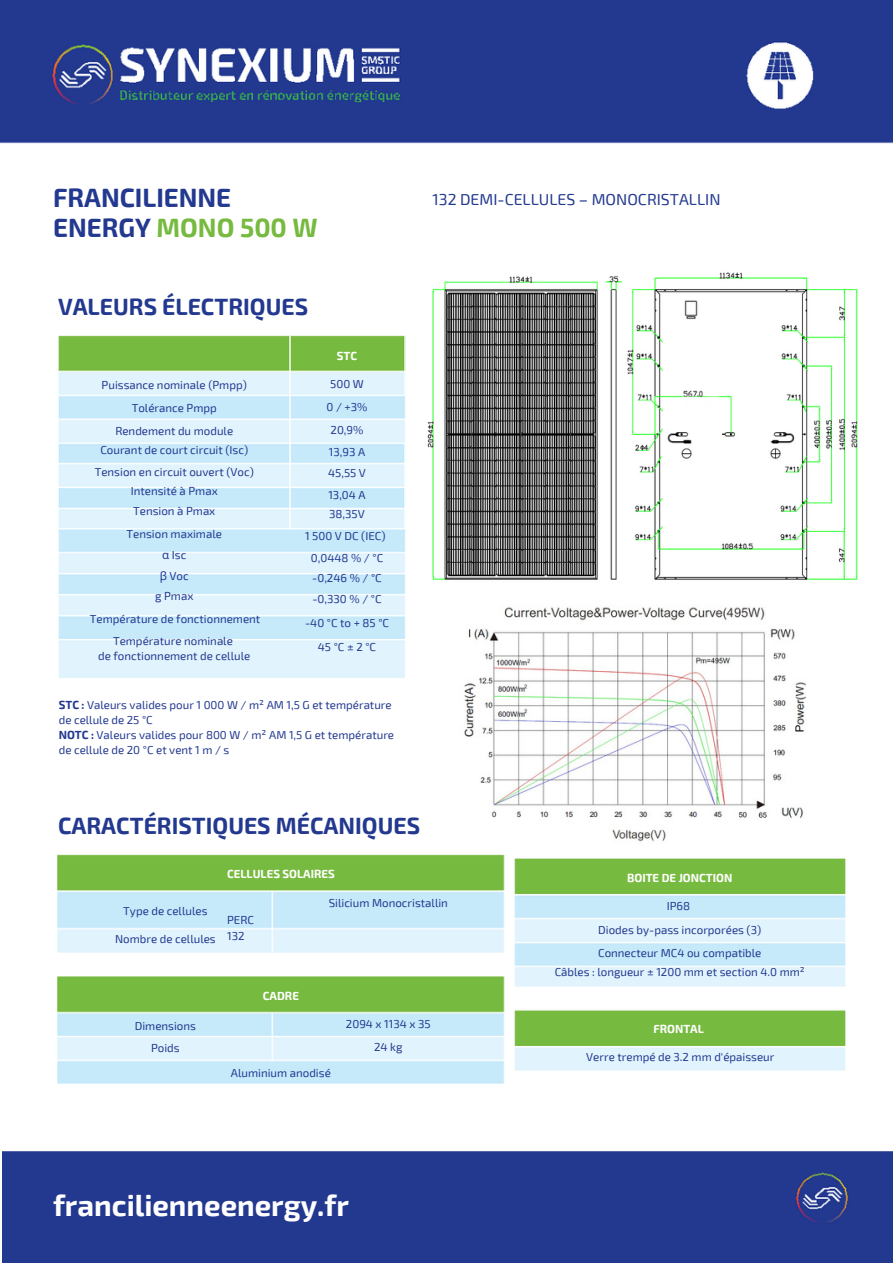
<style>
.page{position:relative;width:893px;height:1264px;background:#fff}
.page>*{position:absolute;margin:0;border:0;box-sizing:border-box;transform-origin:0 0}
.t1{font:700 29.4px "Exo 2";color:#fff}
.t2{font:700 25.95px/30.3px "Exo 2";color:#233990}
.t3{font:700 23.1px "Exo 2";color:#233990}
.t4{font:15.9px "Exo 2";color:#233990}
.t5{font:11.55px/22.6px "Exo 2";color:#233990;text-align:center}
.t6{font:700 11.55px "Exo 2";color:#fff}
.s1{color:#77ba40}
.s2{font-family:"Noto Sans"}
.s3{font-weight:700}
</style>
<div class="page">
<img style="left:57px;top:335px;width:349px;height:343px">
<img style="left:57px;top:854px;width:789px;height:230px">
<img style="left:0;top:0;width:892px;height:144px">
<div style="left:2px;top:1151px;width:890px;height:111px;background:#233990"></div>
<img style="left:427px;top:272px;width:431px;height:308px">
<img style="left:464px;top:607px;width:342px;height:235px">
<p class="t2" style="left:53px;top:181px;width:266px">FRANCILIENNE<br>ENERGY <span class="s1">MONO 500 W</span></p>
<p class="t4" style="left:432px;top:189px;width:289px">132 DEMI-CELLULES – MONOCRISTALLIN</p>
<p class="t3" style="left:58px;top:292px;width:251px">VALEURS ÉLECTRIQUES</p>
<p class="t5" style="left:102px;top:373px;width:147px">Puissance nominale (Pmpp)<br>Tolérance Pmpp</p>
<p class="t5" style="left:115px;top:419px;width:119px">Rendement du module</p>
<p class="t5" style="left:100px;top:438px;width:149px">Courant de court circuit (Isc)</p>
<p class="t5" style="left:95px;top:460px;width:160px">Tension en circuit ouvert (Voc)</p>
<p class="t5" style="left:131px;top:479px;width:88px">Intensité à Pmax</p>
<p class="t5" style="left:133px;top:498px;width:84px">Tension à Pmax</p>
<p class="t5" style="left:126px;top:522px;width:97px">Tension maximale</p>
<p class="t5" style="left:162px;top:543px;width:26px"><span class="s2">α</span> Isc</p>
<p class="t5" style="left:160px;top:563px;width:31px"><span class="s2">β</span> Voc</p>
<p class="t5" style="left:155px;top:584px;width:40px">g Pmax</p>
<p class="t5" style="left:90px;top:607px;width:172px">Température de fonctionnement<br>Température nominale</p>
<p class="t5" style="left:98px;top:643px;width:153px">de fonctionnement de cellule</p>
<p class="t6" style="left:337px;top:348px;width:22px">STC</p>
<p class="t5" style="left:330px;top:372px;width:35px">500 W</p>
<p class="t5" style="left:326px;top:395px;width:43px">0 / +3%</p>
<p class="t5" style="left:330px;top:418px;width:34px">20,9%</p>
<p class="t5" style="left:329px;top:440px;width:38px">13,93 A</p>
<p class="t5" style="left:328px;top:461px;width:39px">45,55 V</p>
<p class="t5" style="left:328px;top:483px;width:39px">13,04 A</p>
<p class="t5" style="left:329px;top:502px;width:37px">38,35V</p>
<p class="t5" style="left:305px;top:524px;width:82px">1 500 V DC (IEC)</p>
<p class="t5" style="left:311px;top:545px;width:74px">0,0448 % / °C</p>
<p class="t5" style="left:312px;top:566px;width:71px">-0,246 % / °C</p>
<p class="t5" style="left:312px;top:587px;width:71px">-0,330 % / °C</p>
<p class="t5" style="left:305px;top:610px;width:85px">-40 °C to + 85 °C</p>
<p class="t5" style="left:318px;top:635px;width:60px">45°C±2°C</p>
<p class="t5" style="left:59px;top:693px;width:334px"><span class="s3">STC :</span> Valeurs valides pour 1 000 W / m² AM 1,5 G et température</p>
<p class="t5" style="left:59px;top:708px;width:96px">de cellule de 25 °C</p>
<p class="t5" style="left:59px;top:723px;width:337px"><span class="s3">NOTC :</span> Valeurs valides pour 800 W / m² AM 1,5 G et température</p>
<p class="t5" style="left:59px;top:738px;width:172px">de cellule de 20 °C et vent 1 m / s</p>
<p class="t3" style="left:58px;top:811px;width:363px">CARACTÉRISTIQUES MÉCANIQUES</p>
<p class="t5" style="left:123px;top:899px;width:86px">Type de cellules</p>
<p class="t5" style="left:115px;top:927px;width:102px">Nombre de cellules</p>
<p class="t6" style="left:227px;top:866px;width:109px">CELLULES SOLAIRES</p>
<p class="t5" style="left:329px;top:890px;width:121px">Silicium Monocristallin</p>
<p class="t5" style="left:227px;top:907px;width:28px">PERC</p>
<p class="t5" style="left:227px;top:924px;width:19px">132</p>
<p class="t5" style="left:135px;top:1013px;width:63px">Dimensions<br>Poids</p>
<p class="t6" style="left:263px;top:987px;width:38px">CADRE</p>
<p class="t5" style="left:231px;top:1060px;width:101px">Aluminium anodisé</p>
<p class="t5" style="left:346px;top:1012px;width:86px">2094 x 1134 x 35<br>24 kg</p>
<p class="t1" style="left:53px;top:1186px;width:297px">francilienneenergy.fr</p>
<p class="t6" style="left:627px;top:870px;width:107px">BOITE DE JONCTION</p>
<p class="t5" style="left:666px;top:894px;width:25px">IP68</p>
<p class="t5" style="left:598px;top:917px;width:164px">Diodes by-pass incorporées (3)</p>
<p class="t5" style="left:598px;top:940px;width:165px">Connecteur MC4 ou compatible</p>
<p class="t5" style="left:554px;top:960px;width:252px">Câbles : longueur ± 1200 mm et section 4.0 mm²</p>
<p class="t6" style="left:653px;top:1021px;width:52px">FRONTAL</p>
<p class="t5" style="left:586px;top:1045px;width:190px">Verre trempé de 3.2 mm d'épaisseur</p>
</div>
